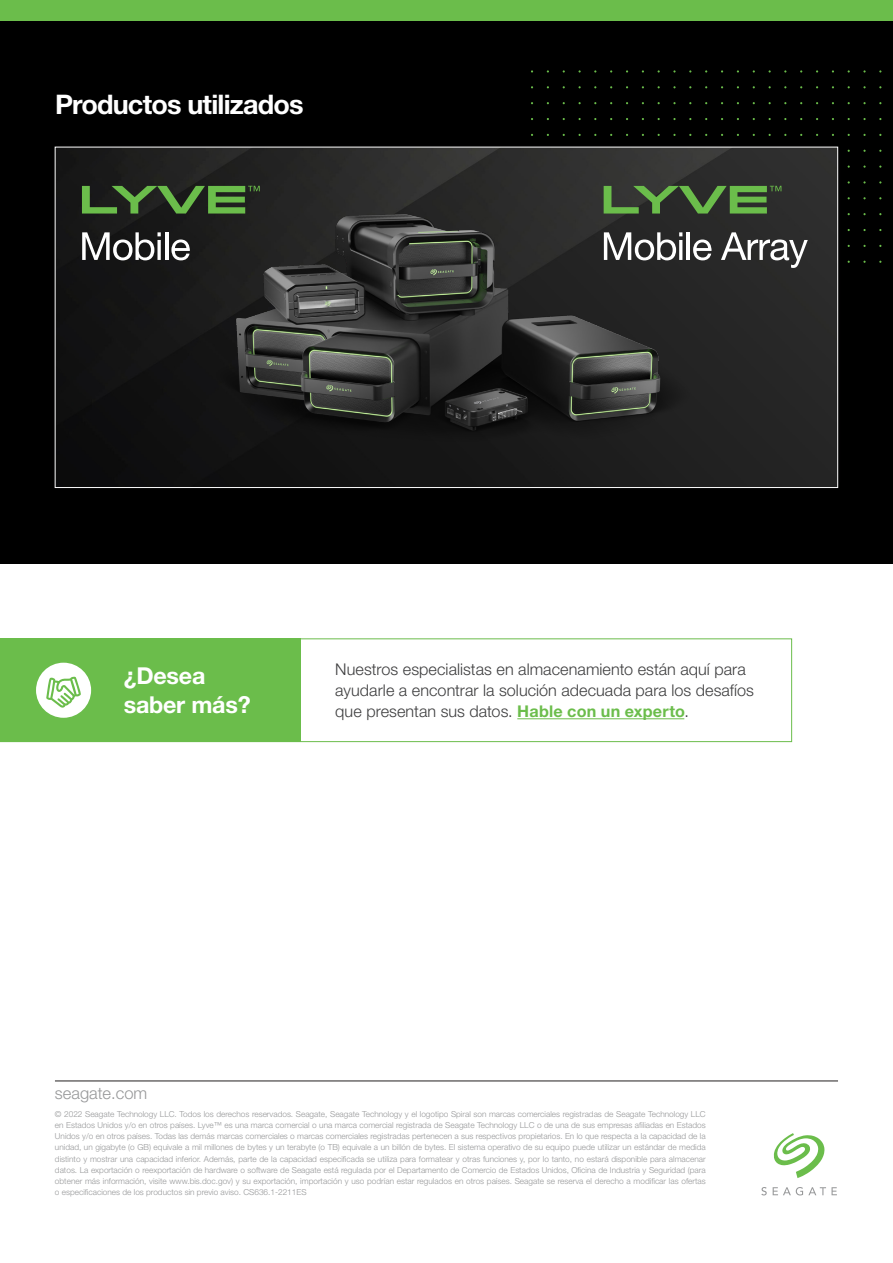
<style>
.page{position:relative;width:893px;height:1263px;background:#fff}
.page>*{position:absolute;margin:0;border:0;box-sizing:border-box;transform-origin:0 0}
.Body_Copy_Subhead{font:700 27px "Helvetica Neue LT Std";letter-spacing:-.03em;color:#fff}
.Subtitle{font:700 23.25px/29.1px "Helvetica Neue LT Std";letter-spacing:-.01em;color:#fff}
.CTA{font:300 16.5px "Helvetica Neue LT Std";color:#979899}
.Body_Copy{font:300 16.2px/21.1px "Helvetica Neue LT Std";letter-spacing:.005em;color:#3e3e3f}
.Legal_Copy{font:300 8.25px/11.2px "Helvetica Neue LT Std";color:#979899;text-align:justify}
.s1{font-weight:700;color:#6bbd4b}
</style>
<div class="page">
<div style="left:0;top:0;width:893px;height:564px;background:#000"></div>
<svg style="left:774px;top:1133px;width:50px;height:45px"></svg>
<svg style="left:761px;top:1187px;width:6px;height:8px"></svg>
<svg style="left:773px;top:1187px;width:64px;height:8px"></svg>
<svg style="left:0;top:638px;width:792px;height:104px"></svg>
<div style="left:36px;top:663px;width:55px;height:55px;background:#fff;border-radius:50%"></div>
<svg style="left:46px;top:676px;width:35px;height:32px"></svg>
<hr style="left:517px;top:718px;width:167px;height:1px;background:#6bbd4b">
<div style="left:45px;top:137px;width:803px;height:361px;background:#231f20;opacity:.1"></div>
<img style="left:57px;top:149px;width:779px;height:337px">
<div style="left:0;top:0;width:893px;height:21px;background:#6bbd4b"></div>
<img style="left:143px;top:147px;width:607px;height:341px">
<svg style="left:82px;top:186px;width:178px;height:28px;background:#3c5e2f"></svg>
<svg style="left:82px;top:232px;width:79px;height:28px;background:#686868"></svg>
<svg style="left:157px;top:240px;width:4px;height:20px"></svg>
<hr style="left:165px;top:232px;width:3px;height:28px;background:#fff">
<svg style="left:171px;top:239px;width:19px;height:21px"></svg>
<svg style="left:604px;top:181px;width:123px;height:34px;background:#405836"></svg>
<svg style="left:730px;top:181px;width:56px;height:34px;background:#456638"></svg>
<svg style="left:604px;top:229px;width:78px;height:34px;background:#656565"></svg>
<hr style="left:679px;top:240px;width:3px;height:20px;background:#fff">
<hr style="left:687px;top:232px;width:3px;height:28px;background:#fff">
<svg style="left:689px;top:239px;width:23px;height:24px"></svg>
<svg style="left:721px;top:229px;width:87px;height:39px;background:#595959"></svg>
<hr style="left:55px;top:1081px;width:783px;height:1px;background:#231f20">
<p class="Body_Copy_Subhead" style="left:55px;top:87px;width:250px">Productos utilizados</p>
<p class="Subtitle" style="left:124px;top:661px;width:128px">¿Desea saber más?</p>
<p class="Body_Copy" style="left:335px;top:658px;width:420px">Nuestros especialistas en almacenamiento están aquí para ayudarle a encontrar la solución adecuada para los desafíos que presentan sus datos. <span class="s1">Hable con un experto</span>.</p>
<p class="CTA" style="left:55px;top:1083px;width:94px">seagate.com</p>
<p class="Legal_Copy" style="left:55px;top:1108px;width:652px">© 2022 Seagate Technology LLC. Todos los derechos reservados. Seagate, Seagate Technology y el logotipo Spiral son marcas comerciales registradas de Seagate Technology LLC en Estados Unidos y/o en otros países. Lyve™ es una marca comercial o una marca comercial registrada de Seagate Technology LLC o de una de sus empresas afiliadas en Estados Unidos y/o en otros países. Todas las demás marcas comerciales o marcas comerciales registradas pertenecen a sus respectivos propietarios. En lo que respecta a la capacidad de la unidad, un gigabyte (o GB) equivale a mil millones de bytes y un terabyte (o TB) equivale a un billón de bytes. El sistema operativo de su equipo puede utilizar un estándar de medida distinto y mostrar una capacidad inferior. Además, parte de la capacidad especificada se utiliza para formatear y otras funciones y, por lo tanto, no estará disponible para almacenar datos. La exportación o reexportación de hardware o software de Seagate está regulada por el Departamento de Comercio de Estados Unidos, Oficina de Industria y Seguridad (para obtener más información, visite www.bis.doc.gov) y su exportación, importación y uso podrían estar regulados en otros países. Seagate se reserva el derecho a modificar las ofertas o especificaciones de los productos sin previo aviso. CS636.1-2211ES</p>
</div>
